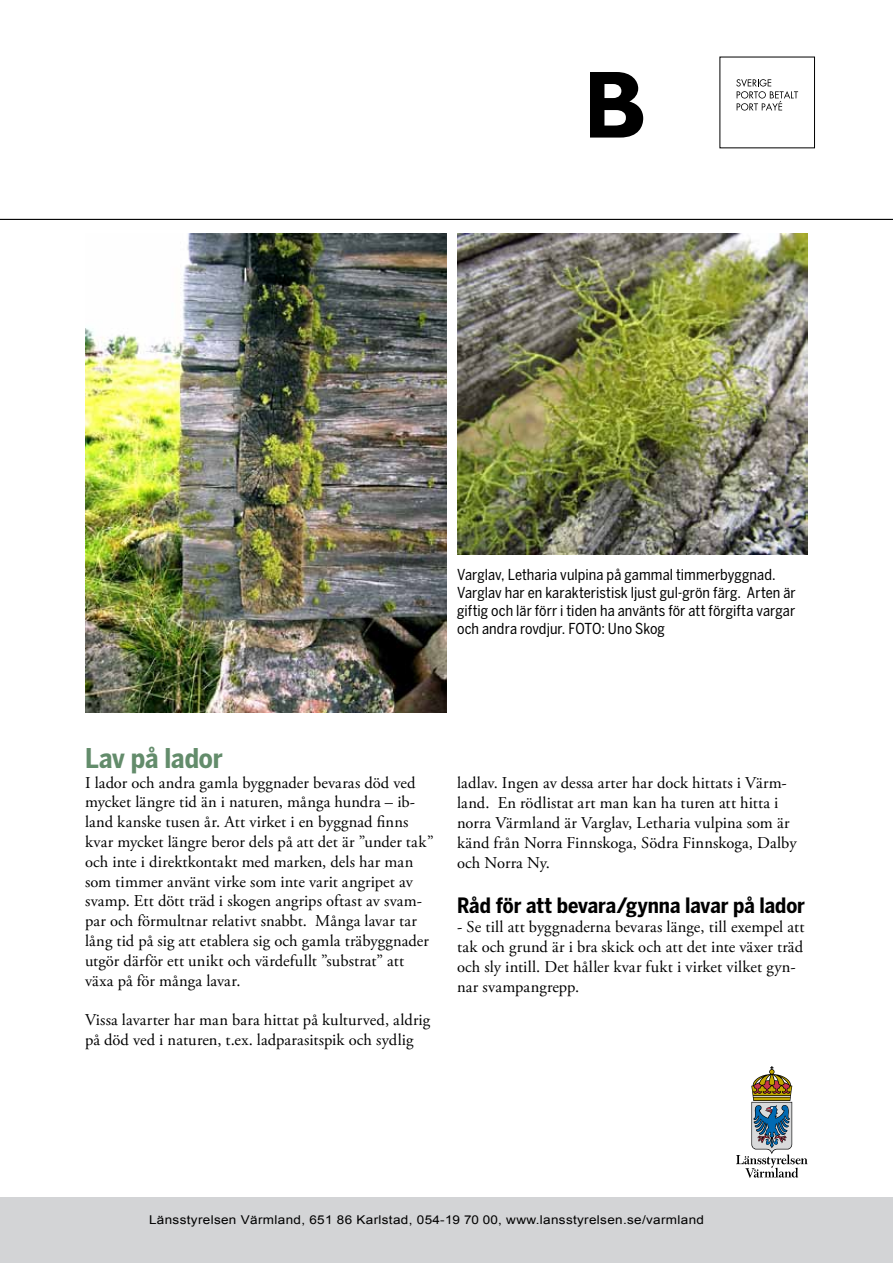
<style>
.page{position:relative;width:893px;height:1263px;background:#fff}
.page>*{position:absolute;margin:0;border:0;box-sizing:border-box;transform-origin:0 0}
.t1{font:700 27px "Benton Sans Cond";letter-spacing:-.005em;color:#638c6b}
.t2{font:700 21px "Benton Sans Cond";letter-spacing:-.005em;color:#000}
.t3{font:16.5px/19.8px "Adobe Garamond Pro";letter-spacing:.005em;color:#000}
.t4{font:15px/18px "Benton Sans Cond";letter-spacing:.005em;color:#000}
.t5{font:12.15px "Arial";letter-spacing:.025em;color:#000;scale:1.11 1}
</style>
<div class="page">
<hr style="left:0;top:219px;width:893px;height:1px;background:#000">
<svg style="left:736px;top:1066px;width:72px;height:112px"></svg>
<div style="left:0;top:1197px;width:893px;height:66px;background:#d3d4d6"></div>
<svg style="left:736px;top:79px;width:62px;height:32px"></svg>
<svg style="left:590px;top:72px;width:53px;height:66px"></svg>
<img style="left:457px;top:233px;width:351px;height:322px">
<img style="left:85px;top:233px;width:361px;height:479px">
<p class="t4" style="left:457px;top:565px;width:340px">Varglav, Letharia vulpina på gammal timmerbyggnad.<br>Varglav har en karakteristisk ljust gul-grön färg. Arten är giftig och lär förr i tiden ha använts för att förgifta vargar och andra rovdjur. FOTO: Uno Skog</p>
<h1 class="t1" style="left:85px;top:742px;width:139px">Lav på lador</h1>
<p class="t3" style="left:85px;top:773px;width:350px">I lador och andra gamla byggnader bevaras död ved mycket längre tid än i naturen, många hundra – ib&shy;land kanske tusen år. Att virket i en byggnad finns kvar mycket längre beror dels på att det är ”under tak” och inte i direktkontakt med marken, dels har man som timmer använt virke som inte varit angripet av svamp. Ett dött träd i skogen angrips oftast av svam&shy;par och förmultnar relativt snabbt. Många lavar tar lång tid på sig att etablera sig och gamla träbyggnader utgör därför ett unikt och värdefullt ”substrat” att växa på för många lavar.</p>
<p class="t3" style="left:85px;top:1011px;width:347px">Vissa lavarter har man bara hittat på kulturved, aldrig på död ved i naturen, t.ex. ladparasitspik och sydlig</p>
<p class="t3" style="left:457px;top:774px;width:341px">ladlav. Ingen av dessa arter har dock hittats i Värm&shy;land. En rödlistat art man kan ha turen att hitta i norra Värmland är Varglav, Letharia vulpina som är känd från Norra Finnskoga, Södra Finnskoga, Dalby och Norra Ny.</p>
<p class="t2" style="left:457px;top:892px;width:349px">Råd för att bevara/gynna lavar på lador</p>
<p class="t3" style="left:457px;top:918px;width:349px">- Se till att byggnaderna bevaras länge, till exempel att tak och grund är i bra skick och att det inte växer träd och sly intill. Det håller kvar fukt i virket vilket gyn&shy;nar svampangrepp.</p>
<p class="t5" style="left:149px;top:1212px;width:501px">Länsstyrelsen Värmland, 651 86 Karlstad, 054-19 70 00, www.lansstyrelsen.se/varmland</p>
</div>
